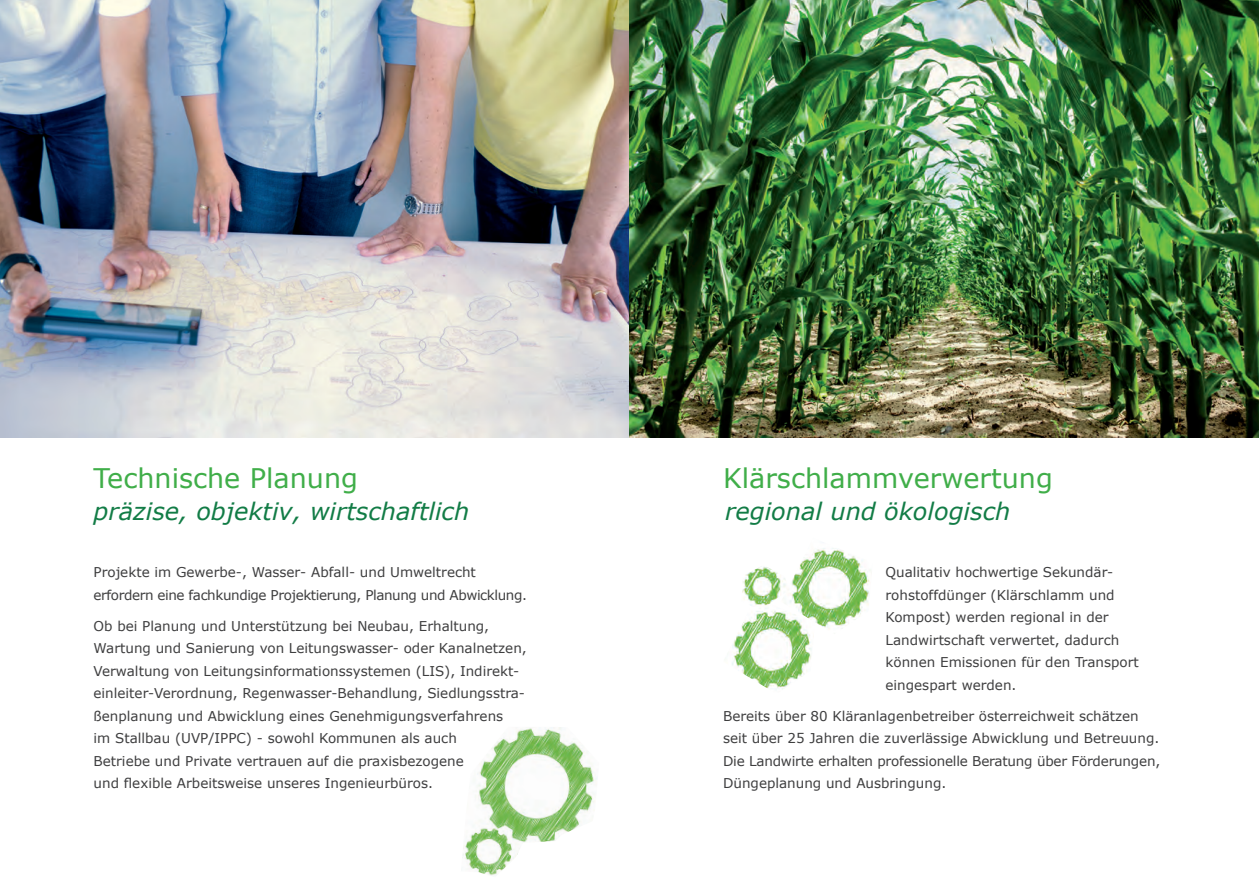
<style>
.page{position:relative;width:1259px;height:893px;background:#fff}
.page>*{position:absolute;margin:0;border:0;box-sizing:border-box;transform-origin:0 0}
.t1{font:27px "Verdana";color:#40ae49}
.t2{font:italic 24px "Verdana";color:#127c46}
.t3{font:13.5px/22.5px "Verdana";color:#3e3e3f}
.t4{font:13.5px/22.5px "Verdana";letter-spacing:-.03em;color:#3e3e3f}
</style>
<div class="page">
<img style="left:0;top:0;width:1259px;height:437px">
<img style="left:462px;top:727px;width:135px;height:149px">
<img style="left:790px;top:548px;width:81px;height:82px">
<img style="left:732px;top:598px;width:83px;height:92px">
<img style="left:741px;top:567px;width:48px;height:40px">
<h1 class="t1" style="left:94px;top:460px;width:266px">Technische Planung</h1>
<h1 class="t1" style="left:723px;top:460px;width:331px">Klärschlammverwertung</h1>
<h2 class="t2" style="left:94px;top:495px;width:377px">präzise, objektiv, wirtschaftlich</h2>
<h2 class="t2" style="left:725px;top:495px;width:287px">regional und ökologisch</h2>
<p class="t4" style="left:94px;top:561px;width:435px">Projekte im Gewerbe-, Wasser- Abfall- und Umweltrecht erfordern eine fachkundige Projektierung, Planung und Abwicklung.</p>
<p class="t3" style="left:94px;top:614px;width:435px">Ob bei Planung und Unterstützung bei Neubau, Erhaltung, Wartung und Sanierung von Leitungswasser- oder Kanalnetzen, Verwaltung von Leitungsinformationssystemen (LIS), Indirekt&shy;einleiter-Verordnung, Regenwasser-Behandlung, Siedlungsstra&shy;ßenplanung und Abwicklung eines Genehmigungsverfahrens<br>im Stallbau (UVP/IPPC) - sowohl Kommunen als auch<br>Betriebe und Private vertrauen auf die praxisbezogene<br>und flexible Arbeitsweise unseres Ingenieurbüros.</p>
<p class="t3" style="left:885px;top:561px;width:255px">Qualitativ hochwertige Sekundär&shy;rohstoffdünger (Klärschlamm und<br>Kompost) werden regional in der<br>Landwirtschaft verwertet, dadurch können Emissionen für den Transport eingespart werden.</p>
<p class="t3" style="left:723px;top:705px;width:439px">Bereits über 80 Kläranlagenbetreiber österreichweit schätzen seit über 25 Jahren die zuverlässige Abwicklung und Betreuung.<br>Die Landwirte erhalten professionelle Beratung über Förderungen, Düngeplanung und Ausbringung.</p>
</div>
